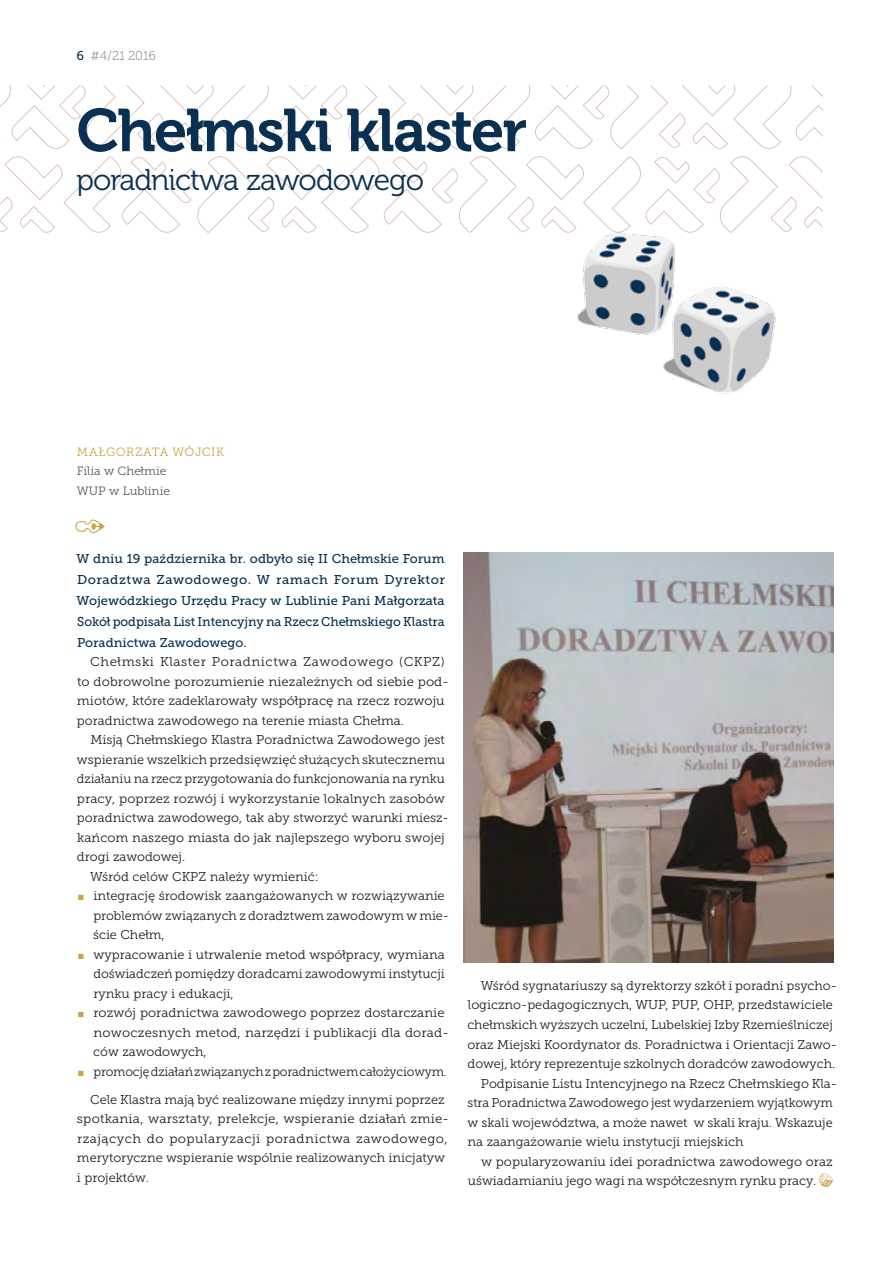
<style>
.page{position:relative;width:893px;height:1263px;background:#fff}
.page>*{position:absolute;margin:0;border:0;box-sizing:border-box;transform-origin:0 0}
.t1{font:60px "Museo 700";letter-spacing:-.03em;color:#0a3051}
.t2{font:30px "Museo 300";letter-spacing:-.03em;color:#0a3051}
.t3{font:12.75px/19.5px "Museo Slab 300";color:#1d1d1b}
.t4{font:12.75px/21px "Museo Slab 500";letter-spacing:-.005em;color:#0a3051;text-align:justify}
.t5{font:12.75px "Museo Slab 100";color:#706f6f}
.t6{font:12px/19.5px "Museo Slab 300";color:#575756}
.t7{font:12px "Museo Slab 300";letter-spacing:.045em;color:#cba34f}
.s1{font-family:"Museo Slab 500";color:#0a3051}
.s2{color:#cba34f}
.s3{font-family:"Kingsbridge Rg Regular IKON";color:#cba34f}
</style>
<div class="page">
<img style="left:463px;top:553px;width:370px;height:410px">
<svg style="left:0;top:156px;width:822px;height:77px"></svg>
<svg style="left:0;top:85px;width:822px;height:64px"></svg>
<img style="left:553px;top:213px;width:246px;height:181px">
<p class="t5" style="left:77px;top:49px;width:81px"><span class="s1">6</span> #4/21 2016</p>
<h1 class="t1" style="left:77px;top:97px;width:452px">Chełmski klaster</h1>
<h2 class="t2" style="left:76px;top:164px;width:349px">poradnictwa zawodowego</h2>
<p class="t7" style="left:77px;top:445px;width:149px">MAŁGORZATA WÓJCIK</p>
<p class="t6" style="left:77px;top:461px;width:95px">Filia w Chełmie<br>WUP w Lublinie</p>
<p class="t4" style="left:77px;top:548px;width:370px">W dniu 19 października br. odbyło się II Chełmskie Forum Doradztwa Zawodowego. W ramach Forum Dyrektor Wojewódzkiego Urzędu Pracy w Lublinie Pani Małgorzata Sokół podpisała List Intencyjny na Rzecz Chełmskiego Klastra Poradnictwa Zawodowego.</p>
<p class="t3" style="left:77px;top:652px;width:374px;text-indent:13px">Chełmski Klaster Poradnictwa Zawodowego (CKPZ) to dobrowolne porozumienie niezależnych od siebie pod&shy;miotów, które zadeklarowały współpracę na rzecz rozwoju poradnictwa zawodowego na terenie miasta Chełma.</p>
<p class="t3" style="left:90px;top:730px;width:356px">Misją Chełmskiego Klastra Poradnictwa Zawodowego jest</p>
<p class="t3" style="left:77px;top:750px;width:369px">wspieranie wszelkich przedsięwzięć służących skutecznemu</p>
<p class="t3" style="left:77px;top:769px;width:369px">działaniu na rzecz przygotowania do funkcjonowania na rynku</p>
<p class="t3" style="left:77px;top:789px;width:369px">pracy, poprzez rozwój i wykorzystanie lokalnych zasobów</p>
<p class="t3" style="left:77px;top:808px;width:373px">poradnictwa zawodowego, tak aby stworzyć warunki miesz-</p>
<p class="t3" style="left:77px;top:828px;width:369px">kańcom naszego miasta do jak najlepszego wyboru swojej</p>
<p class="t3" style="left:77px;top:847px;width:110px">drogi zawodowej.</p>
<p class="t3" style="left:90px;top:867px;width:230px">Wśród celów CKPZ należy wymienić:</p>
<p class="t3" style="left:93px;top:886px;width:357px;text-indent:-15px"><span class="s2">■</span> integrację środowisk zaangażowanych w rozwiązywanie problemów związanych z doradztwem zawodowym w mie&shy;ście Chełm,</p>
<p class="t3" style="left:93px;top:945px;width:353px;text-align:justify;text-indent:-15px"><span class="s2">■</span> wypracowanie i utrwalenie metod współpracy, wymiana doświadczeń pomiędzy doradcami zawodowymi instytucji rynku pracy i edukacji,</p>
<p class="t3" style="left:93px;top:1003px;width:357px;text-indent:-15px"><span class="s2">■</span> rozwój poradnictwa zawodowego poprzez dostarczanie nowoczesnych metod, narzędzi i publikacji dla dorad&shy;ców zawodowych,</p>
<p class="t3" style="left:78px;top:1057px;width:370px;line-height:28px;text-align:right"><span class="s2">■</span> promocję działań związanych z poradnictwem całożyciowym.<br>Cele Klastra mają być realizowane między innymi poprzez</p>
<p class="t3" style="left:77px;top:1109px;width:374px">spotkania, warsztaty, prelekcje, wspieranie działań zmie&shy;rzających do popularyzacji poradnictwa zawodowego, merytoryczne wspieranie wspólnie realizowanych inicjatyw i projektów.</p>
<p class="t3" style="left:481px;top:976px;width:358px">Wśród sygnatariuszy są dyrektorzy szkół i poradni psycho-</p>
<p class="t3" style="left:468px;top:995px;width:366px">logiczno-pedagogicznych, WUP, PUP, OHP, przedstawiciele</p>
<p class="t3" style="left:467px;top:1015px;width:367px">chełmskich wyższych uczelni, Lubelskiej Izby Rzemieślniczej</p>
<p class="t3" style="left:467px;top:1034px;width:371px">oraz Miejski Koordynator ds. Poradnictwa i Orientacji Zawo-</p>
<p class="t3" style="left:467px;top:1054px;width:369px">dowej, który reprezentuje szkolnych doradców zawodowych.</p>
<p class="t3" style="left:481px;top:1073px;width:358px">Podpisanie Listu Intencyjnego na Rzecz Chełmskiego Kla-</p>
<p class="t3" style="left:468px;top:1093px;width:367px">stra Poradnictwa Zawodowego jest wydarzeniem wyjątkowym</p>
<p class="t3" style="left:468px;top:1112px;width:367px">w skali województwa, a może nawet w skali kraju. Wskazuje</p>
<p class="t3" style="left:468px;top:1132px;width:277px">na zaangażowanie wielu instytucji miejskich</p>
<p class="t3" style="left:481px;top:1151px;width:353px">w popularyzowaniu idei poradnictwa zawodowego oraz</p>
<p class="t3" style="left:468px;top:1171px;width:367px">uświadamianiu jego wagi na współczesnym rynku pracy. <span class="s3">£</span></p>
</div>
